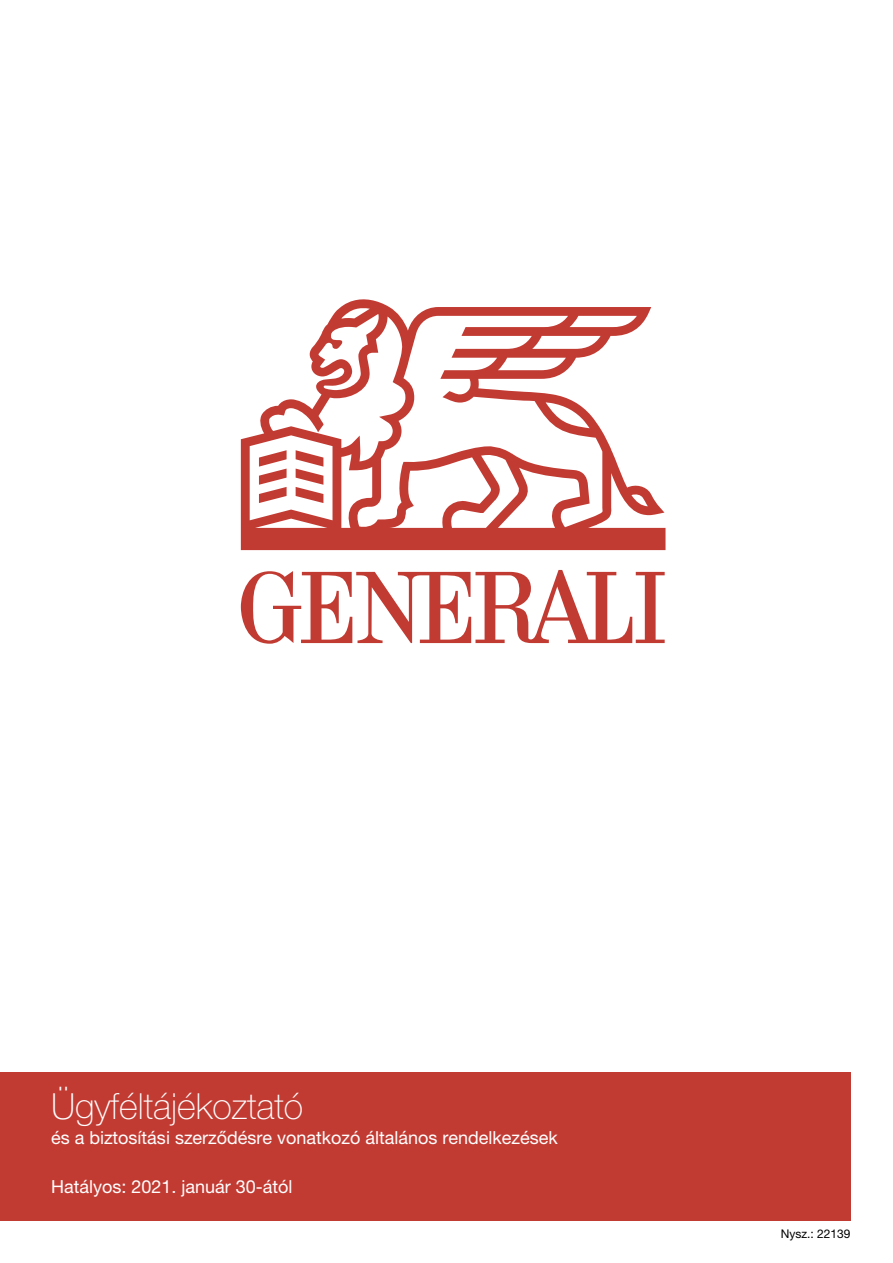
<style>
.page{position:relative;width:893px;height:1263px;background:#fff}
.page>*{position:absolute;margin:0;border:0;box-sizing:border-box;transform-origin:0 0}
.t1{font:100 36px "Helvetica Neue LT Pro";color:#fff}
.t2{font:18px "Helvetica Neue LT Pro";color:#fff}
.t3{font:12px "Helvetica Neue LT Pro";color:#000}
</style>
<div class="page">
<div style="left:0;top:1071px;width:850px;height:149px;background:#c23b33"></div>
<svg style="left:241px;top:299px;width:424px;height:345px"></svg>
<h1 class="t1" style="left:51px;top:1085px;width:254px">Ügyféltájékoztató</h1>
<p class="t2" style="left:51px;top:1126px;width:508px">és a biztosítási szerződésre vonatkozó általános rendelkezések</p>
<p class="t2" style="left:51px;top:1176px;width:243px">Hatályos: 2021. január 30-ától</p>
<p class="t3" style="left:781px;top:1226px;width:71px">Nysz.: 22139</p>
</div>
